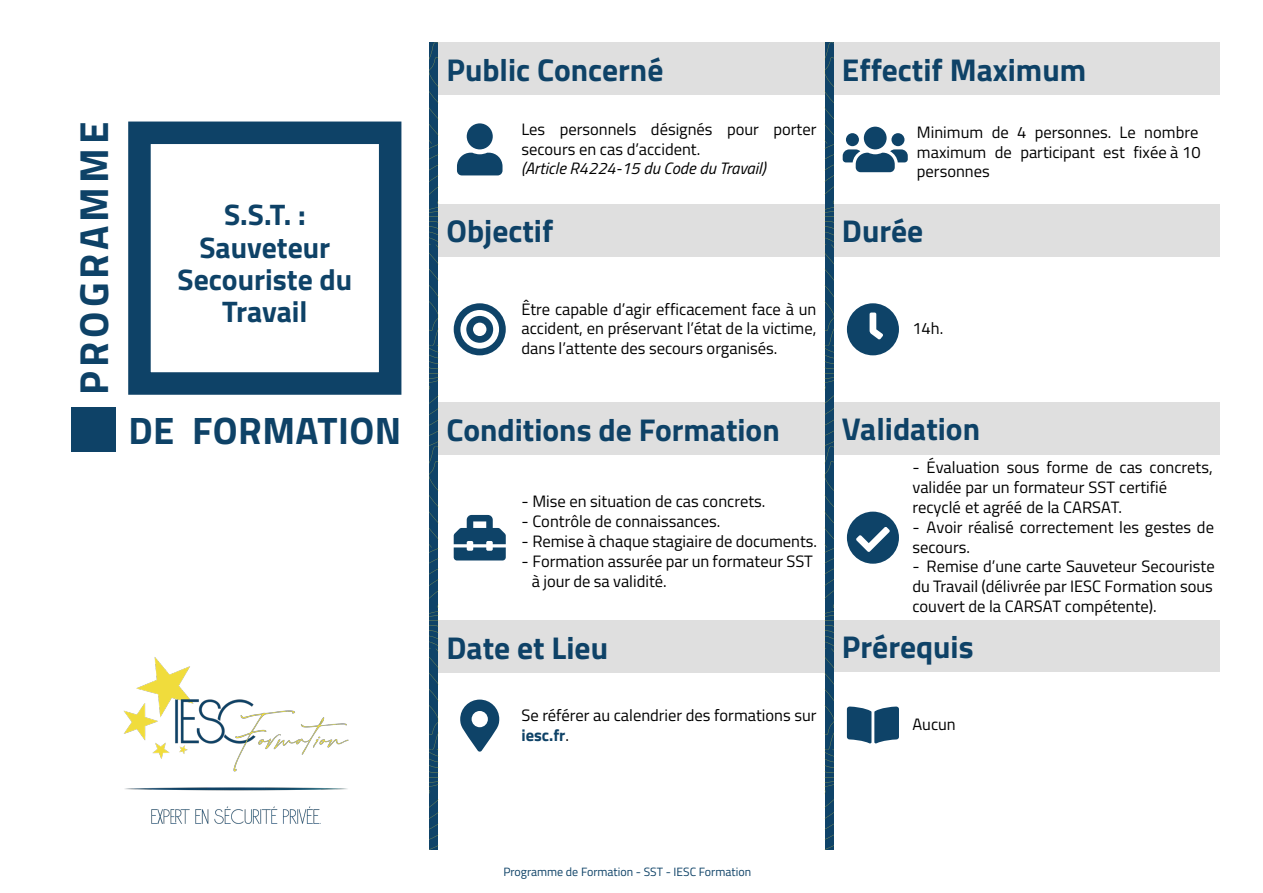
<style>
.page{position:relative;width:1263px;height:893px;background:#fff}
.page>*{position:absolute;margin:0;border:0;box-sizing:border-box;transform-origin:0 0}
.t1{font:700 40.5px "Titillium Web";letter-spacing:.095em;color:#0e4267}
.t2{font:700 38.25px "Titillium Web";letter-spacing:.01em;color:#0e4267}
.t3{font:700 31.5px "Titillium Web";color:#0e4267}
.t4{font:700 29.7px/32.4px "Titillium Web";color:#0e4267;text-align:center}
.t5{font:16.5px/19.8px "Titillium Web";color:#000}
.t6{font:italic 16.5px "Titillium Web";color:#000}
.t7{font:12px "Titillium Web";color:#0e4267}
.s1{font-weight:700;color:#0e4267}
</style>
<div class="page">
<img style="left:124px;top:657px;width:225px;height:167px">
<div style="left:833px;top:204px;width:387px;height:52px;background:#dfdfdf"></div>
<div style="left:833px;top:402px;width:387px;height:53px;background:#dfdfdf"></div>
<div style="left:438px;top:204px;width:387px;height:52px;background:#dfdfdf"></div>
<div style="left:438px;top:402px;width:387px;height:53px;background:#dfdfdf"></div>
<div style="left:438px;top:621px;width:387px;height:52px;background:#dfdfdf"></div>
<div style="left:833px;top:621px;width:387px;height:51px;background:#dfdfdf"></div>
<div style="left:438px;top:43px;width:387px;height:52px;background:#dfdfdf"></div>
<div style="left:833px;top:43px;width:387px;height:52px;background:#dfdfdf"></div>
<svg style="left:847px;top:706px;width:52px;height:37px;background:#356280"></svg>
<svg style="left:454px;top:303px;width:52px;height:52px"></svg>
<svg style="left:847px;top:512px;width:52px;height:52px"></svg>
<svg style="left:847px;top:303px;width:52px;height:52px"></svg>
<svg style="left:460px;top:700px;width:39px;height:52px"></svg>
<svg style="left:454px;top:515px;width:52px;height:45px"></svg>
<svg style="left:457px;top:123px;width:45px;height:52px"></svg>
<svg style="left:843px;top:127px;width:65px;height:45px"></svg>
<svg style="left:429px;top:43px;width:9px;height:807px;background:#144666"></svg>
<svg style="left:825px;top:43px;width:9px;height:807px;background:#144666"></svg>
<div style="left:128px;top:122px;width:273px;height:273px;border:22px solid #0e4267"></div>
<div style="left:71px;top:407px;width:44px;height:45px;background:#0e4267"></div>
<h1 class="t1" style="left:63px;top:395px;width:274px;rotate:-90deg">PROGRAMME</h1>
<h3 class="t4" style="left:178px;top:197px;width:176px">S.S.T. :<br>Sauveteur<br>Secouriste du<br>Travail</h3>
<h2 class="t2" style="left:128px;top:402px;width:274px">DE FORMATION</h2>
<h3 class="t3" style="left:446px;top:46px;width:218px">Public Concerné</h3>
<h3 class="t3" style="left:842px;top:46px;width:246px">Effectif Maximum</h3>
<p class="t5" style="left:521px;top:118px;width:296px">Les personnels désignés pour porter secours en cas d’accident.</p>
<p class="t6" style="left:521px;top:156px;width:245px">(Article R4224-15 du Code du Travail)</p>
<h3 class="t3" style="left:446px;top:207px;width:108px">Objectif</h3>
<p class="t5" style="left:521px;top:298px;width:296px;text-align:justify">Être capable d’agir efficacement face à un accident, en préservant l’état de la victime, dans l’attente des secours organisés.</p>
<h3 class="t3" style="left:446px;top:405px;width:335px">Conditions de Formation</h3>
<p class="t5" style="left:521px;top:491px;width:245px">- Mise en situation de cas concrets.</p>
<p class="t5" style="left:521px;top:511px;width:200px">- Contrôle de connaissances.</p>
<p class="t5" style="left:521px;top:530px;width:297px">- Remise à chaque stagiaire de documents.</p>
<p class="t5" style="left:532px;top:550px;width:282px;text-indent:-10px">- Formation assurée par un formateur SST à jour de sa validité.</p>
<p class="t5" style="left:917px;top:121px;width:285px">Minimum de 4 personnes. Le nombre maximum de participant est fixée à 10 personnes</p>
<h3 class="t3" style="left:842px;top:207px;width:83px">Durée</h3>
<p class="t5" style="left:912px;top:318px;width:32px">14h.</p>
<h3 class="t3" style="left:842px;top:405px;width:140px">Validation</h3>
<p class="t5" style="left:912px;top:457px;width:302px">- Évaluation sous forme de cas concrets, validée par un formateur SST certifié recyclé et agréé de la CARSAT.</p>
<p class="t5" style="left:912px;top:516px;width:303px">- Avoir réalisé correctement les gestes de secours.</p>
<p class="t5" style="left:912px;top:556px;width:304px;text-align:justify">- Remise d’une carte Sauveteur Secouriste du Travail (délivrée par IESC Formation sous couvert de la CARSAT compétente).</p>
<h3 class="t3" style="left:446px;top:624px;width:163px">Date et Lieu</h3>
<h3 class="t3" style="left:842px;top:623px;width:133px">Prérequis</h3>
<p class="t5" style="left:521px;top:704px;width:296px">Se référer au calendrier des formations sur <span class="s1">iesc.fr</span>.</p>
<p class="t5" style="left:912px;top:714px;width:45px">Aucun</p>
<p class="t7" style="left:503px;top:863px;width:249px">Programme de Formation - SST - IESC Formation</p>
</div>
